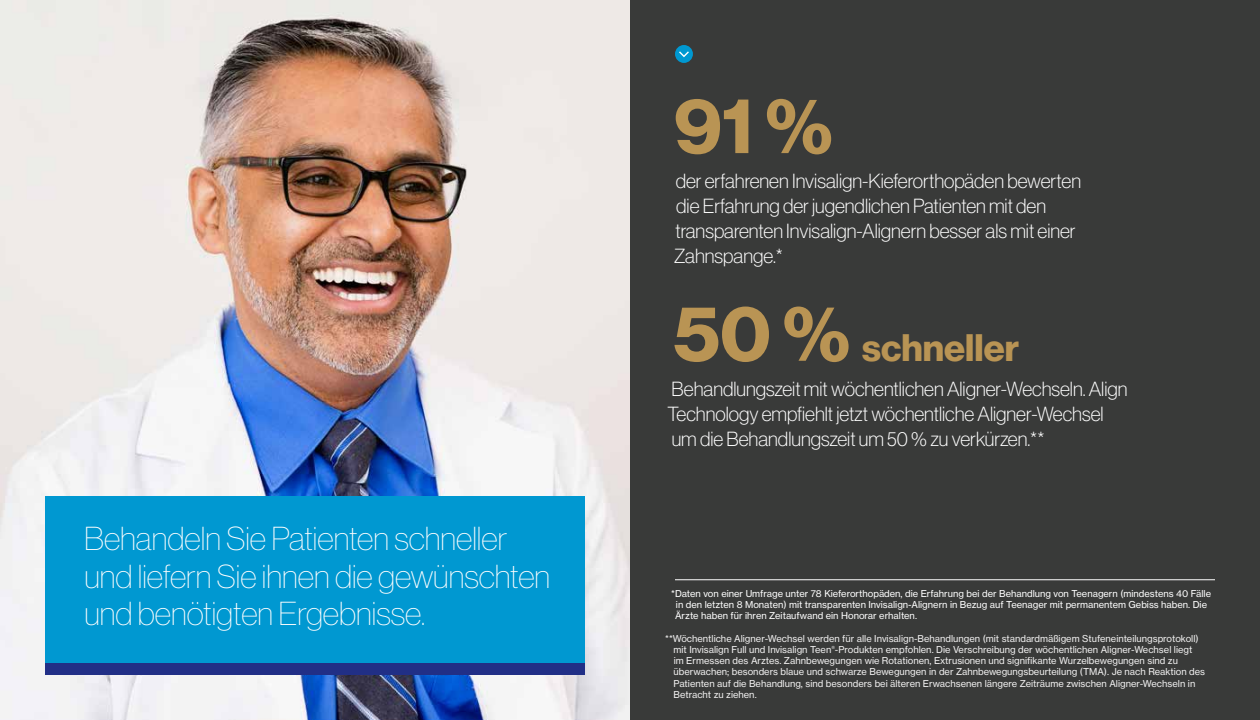
<style>
.page{position:relative;width:1260px;height:720px;background:#fff}
.page>*{position:absolute;margin:0;border:0;box-sizing:border-box;transform-origin:0 0}
.t1{font:77.5px "N Haas Grotesk DS Pro 75 Bd";color:#b99454}
.t2{font:37.5px "N Haas Grotesk DS Pro 75 Bd";color:#b99454}
.t3{font:32.5px/37.5px "N Haas Grotesk DS Pro 25 Th";color:#fff}
.t4{font:20px/25px "N Haas Grotesk DS Pro 35 X Lt";color:#fff}
.t5{font:9.38px/11.2px "N Haas Grotesk TX Pro 55 Rg";color:#f1f0f0}
.t6{font:9.38px/11.2px "N Haas Grotesk TX Pro 55 Rg";color:#fff}
.s1{font-size:77.5px}
</style>
<div class="page">
<img style="left:0;top:0;width:630px;height:720px">
<div style="left:45px;top:496px;width:540px;height:168px;background:#0098d1"></div>
<div style="left:630px;top:0;width:630px;height:720px;background:#393a39"></div>
<hr style="left:675px;top:579px;width:540px;height:1px;background:#fff">
<div style="left:675px;top:45px;width:18px;height:18px;background:#0098d1;border-radius:50%"></div>
<svg style="left:679px;top:51px;width:10px;height:6px"></svg>
<div style="left:45px;top:664px;width:540px;height:11px;background:#212f86"></div>
<h3 class="t3" style="left:84px;top:520px;width:468px">Behandeln Sie Patienten schneller und liefern Sie ihnen die gewünschten und benötigten Ergebnisse.</h3>
<h1 class="t1" style="left:674px;top:81px;width:160px">91 %</h1>
<h3 class="t4" style="left:674px;top:169px;width:409px">der erfahrenen Invisalign-Kieferorthopäden bewerten die Erfahrung der jugendlichen Patienten mit den transparenten Invisalign-Alignern besser als mit einer Zahnspange.*</h3>
<h2 class="t2" style="left:673px;top:326px;width:347px"><span class="s1">50 %</span> schneller</h2>
<h3 class="t4" style="left:668px;top:376px;width:461px">Behandlungszeit mit wöchentlichen Aligner-Wechseln. Align<br>Technology empfiehlt jetzt wöchentliche Aligner-Wechsel um die Behandlungszeit um 50 % zu verkürzen.**</h3>
<p class="t6" style="left:675px;top:588px;width:537px;text-indent:-4px">*Daten von einer Umfrage unter 78 Kieferorthopäden, die Erfahrung bei der Behandlung von Teenagern (mindestens 40 Fälle in den letzten 8 Monaten) mit transparenten Invisalign-Alignern in Bezug auf Teenager mit permanentem Gebiss haben. Die<br>Ärzte haben für ihren Zeitaufwand ein Honorar erhalten.</p>
<p class="t5" style="left:674px;top:633px;width:533px;text-indent:-8px">**Wöchentliche Aligner-Wechsel werden für alle Invisalign-Behandlungen (mit standardmäßigem Stufeneinteilungsprotokoll) mit Invisalign Full und Invisalign Teen<sup>®</sup>-Produkten empfohlen. Die Verschreibung der wöchentlichen Aligner-Wechsel liegt<br>im Ermessen des Arztes. Zahnbewegungen wie Rotationen, Extrusionen und signifikante Wurzelbewegungen sind zu überwachen; besonders blaue und schwarze Bewegungen in der Zahnbewegungsbeurteilung (TMA). Je nach Reaktion des Patienten auf die Behandlung, sind besonders bei älteren Erwachsenen längere Zeiträume zwischen Aligner-Wechseln in Betracht zu ziehen.</p>
</div>
